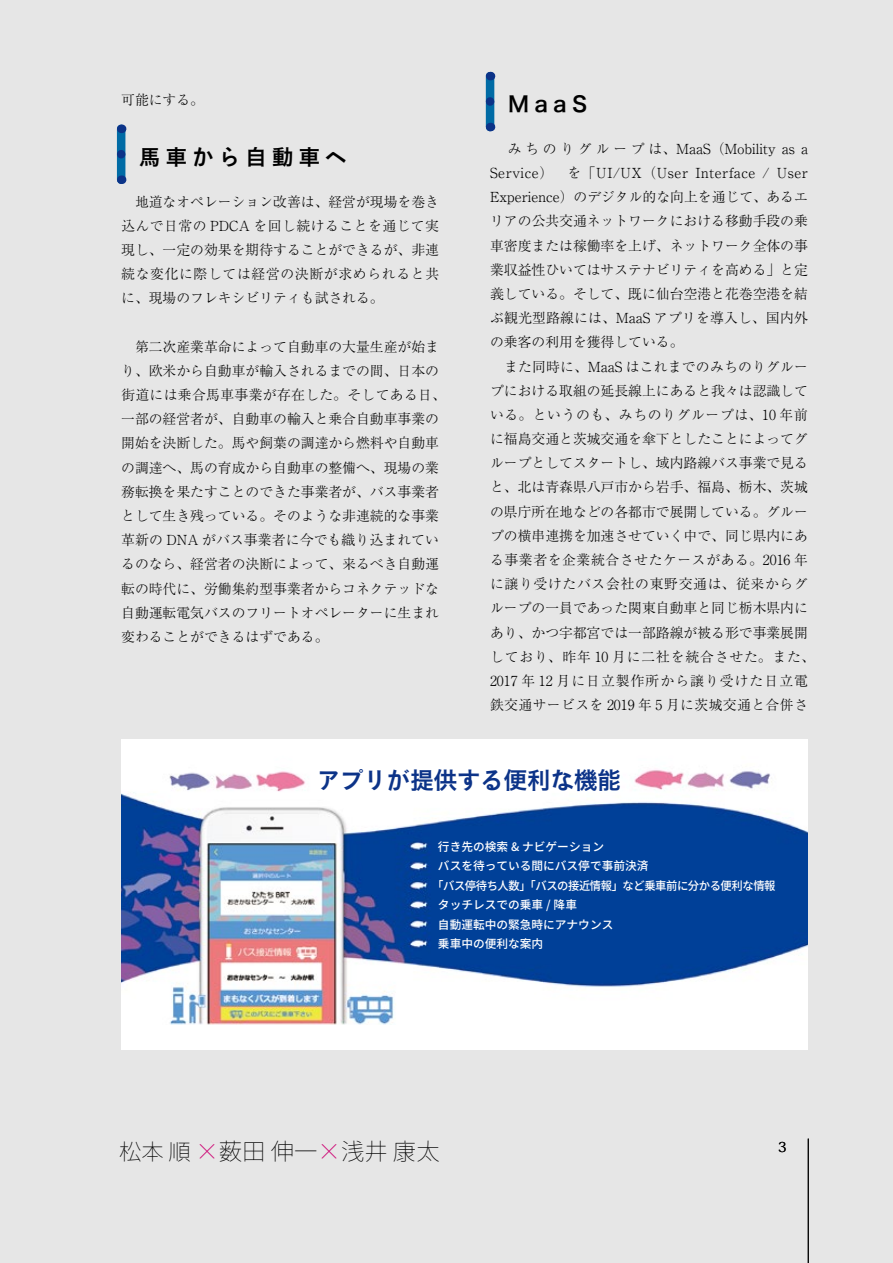
<style>
.page{position:relative;width:893px;height:1263px;background:#e6e6e6}
.page>*{position:absolute;margin:0;border:0;box-sizing:border-box;transform-origin:0 0}
.t1{font:200 23.4px "Source Han Sans JP";color:#000}
.t2{font:23.4px "Hira Sans Old Std W6";color:#0c3388}
.t3{font:21.3px "Hira Sans Old Std W6";letter-spacing:.25em;color:#000}
.t4{font:300 13.8px/24.2px "Ryumin Pro";color:#000}
.t5{font:13.8px "Koz Min Pr 6 N";color:#000}
.t6{font:500 11.7px "Source Han Sans JP";color:#fff}
.t7{font:500 11.7px "Source Han Sans JP";letter-spacing:-.04em;color:#fff}
.s1{font-size:22.35px}
.s2{color:#e4007f}
</style>
<div class="page">
<svg style="left:486px;top:76px;width:8px;height:51px"></svg>
<svg style="left:486px;top:89px;width:8px;height:13px"></svg>
<img style="left:121px;top:740px;width:687px;height:285px">
<svg style="left:117px;top:129px;width:8px;height:51px"></svg>
<svg style="left:117px;top:142px;width:8px;height:12px"></svg>
<div style="left:121px;top:1025px;width:687px;height:24px;background:#fff"></div>
<p class="t4" style="left:121px;top:87px;width:84px">可能にする。</p>
<h2 class="t3" style="left:139px;top:140px;width:209px">馬車から自動車へ</h2>
<p class="t4" style="left:121px;top:188px;width:319px;text-align:justify">　地道なオペレーション改善は、経営が現場を巻き込んで日常の PDCA を回し続けることを通じて実現し、一定の効果を期待することができるが、非連続な変化に際しては経営の決断が求められると共に、現場のフレキシビリティも試される。</p>
<p class="t4" style="left:121px;top:333px;width:326px">　第二次産業革命によって自動車の大量生産が始まり、欧米から自動車が輸入されるまでの間、日本の街道には乗合馬車事業が存在した。そしてある日、一部の経営者が、自動車の輸入と乗合自動車事業の開始を決断した。馬や飼葉の調達から燃料や自動車の調達へ、馬の育成から自動車の整備へ、現場の業務転換を果たすことのできた事業者が、バス事業者として生き残っている。そのような非連続的な事業革新の DNA がバス事業者に今でも織り込まれているのなら、経営者の決断によって、来るべき自動運転の時代に、労働集約型事業者からコネクテッドな自動運転電気バスのフリートオペレーターに生まれ変わることができるはずである。</p>
<h2 class="t3" style="left:508px;top:88px;width:81px">MaaS</h2>
<p class="t4" style="left:490px;top:135px;width:326px">　みちのりグループは、MaaS（Mobility as a<br>Service） を「UI/UX（User Interface / User<br>Experience）のデジタル的な向上を通じて、あるエリアの公共交通ネットワークにおける移動手段の乗車密度または稼働率を上げ、ネットワーク全体の事業収益性ひいてはサステナビリティを高める」と定義している。そして、既に仙台空港と花巻空港を結ぶ観光型路線には、MaaS アプリを導入し、国内外の乗客の利用を獲得している。<br>　また同時に、MaaS はこれまでのみちのりグループにおける取組の延長線上にあると我々は認識している。というのも、みちのりグループは、10 年前に福島交通と茨城交通を傘下としたことによってグループとしてスタートし、域内路線バス事業で見ると、北は青森県八戸市から岩手、福島、栃木、茨城の県庁所在地などの各都市で展開している。グループの横串連携を加速させていく中で、同じ県内にある事業者を企業統合させたケースがある。2016 年に譲り受けたバス会社の東野交通は、従来からグループの一員であった関東自動車と同じ栃木県内にあり、かつ宇都宮では一部路線が被る形で事業展開しており、昨年 10 月に二社を統合させた。また、<br>2017 年 12 月に日立製作所から譲り受けた日立電鉄交通サービスを 2019 年 5 月に茨城交通と合併さ</p>
<h1 class="t2" style="left:317px;top:762px;width:306px">アプリが提供する便利な機能</h1>
<p class="t6" style="left:438px;top:840px;width:168px">行き先の検索 &amp; ナビゲーション</p>
<p class="t6" style="left:438px;top:859px;width:212px">バスを待っている間にバス停で事前決済</p>
<p class="t7" style="left:432px;top:879px;width:345px">「バス停待ち人数」「バスの接近情報」など乗車前に分かる便利な情報</p>
<p class="t6" style="left:438px;top:898px;width:141px">タッチレスでの乗車 / 降車</p>
<p class="t6" style="left:438px;top:918px;width:177px">自動運転中の緊急時にアナウンス</p>
<p class="t6" style="left:438px;top:937px;width:107px">乗車中の便利な案内</p>
<h1 class="t1" style="left:119px;top:1138px;width:322px"><span class="s1">松本 順</span> <span class="s2">×</span>薮田 伸一<span class="s2">×</span>浅井 康太</h1>
<p class="t5" style="left:778px;top:1139px;width:10px">3</p>
</div>
